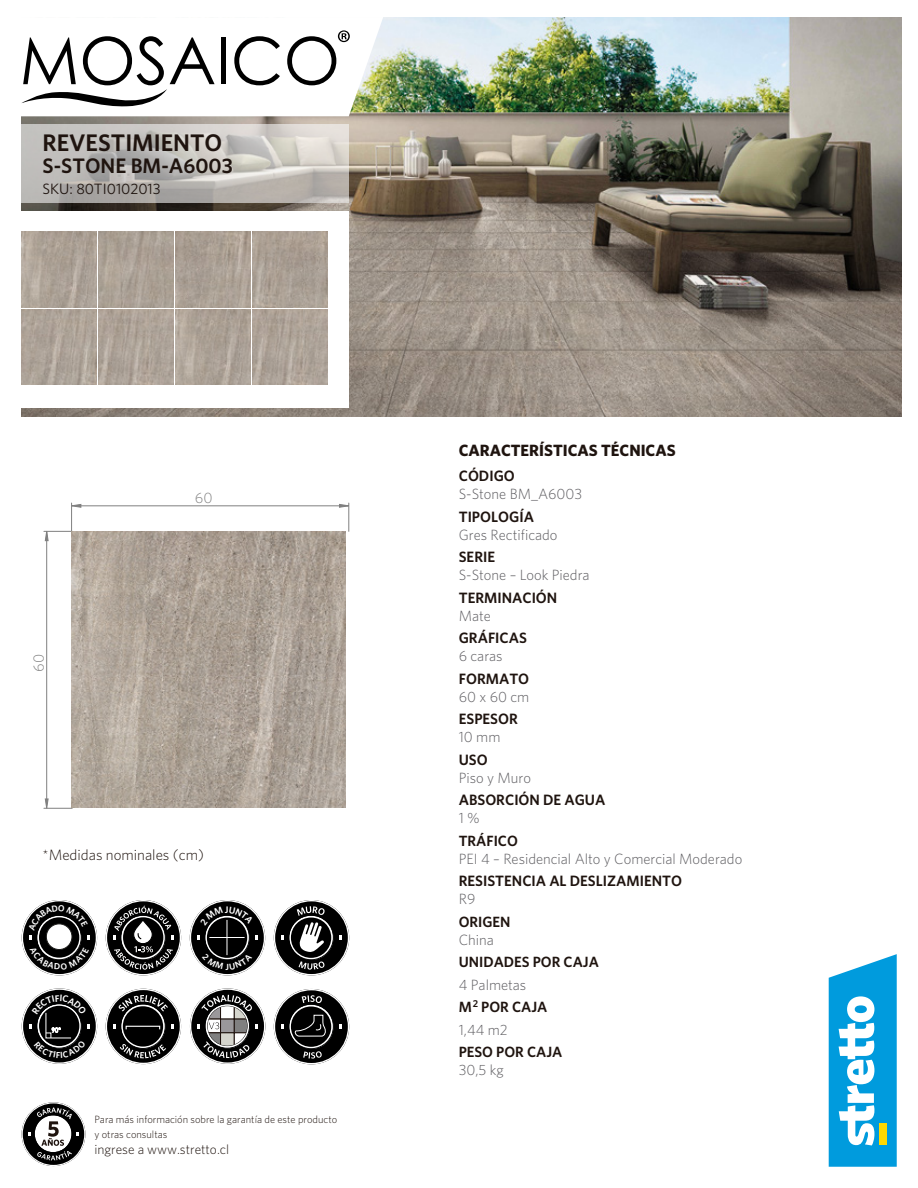
<style>
.page{position:relative;width:918px;height:1188px;background:#fff}
.page>*{position:absolute;margin:0;border:0;box-sizing:border-box;transform-origin:0 0}
.t1{font:600 24px "Whitney";color:#1f140f}
.t2{font:600 21px "Whitney";color:#1f140f}
.t3{font:700 16.35px "Whitney";color:#1f140f}
.t4{font:600 15px "Whitney";color:#1f140f}
.t5{font:300 15px "Whitney";color:#1f140f}
.t6{font:15px "Whitney";letter-spacing:-.005em;color:#1f140f}
.t7{font:300 15px "Whitney";color:#808080}
.t8{font:300 14.85px "Whitney";color:#5c5b5f}
.t9{font:600 14.85px "Whitney";color:#1f140f}
.t10{font:300 13.5px "Whitney";color:#1f140f}
.t11{font:300 10.5px/15px "Whitney";color:#1f140f}
.t12{font:600 10.05px "Whitney";color:#1f140f}
.t13{font:600 8.85px "Whitney";color:#fff}
</style>
<div class="page">
<img style="left:21px;top:17px;width:880px;height:400px">
<div style="left:21px;top:211px;width:328px;height:197px;background:#fff"></div>
<svg style="left:21px;top:125px;width:328px;height:78px;background:#c1beb9"></svg>
<svg style="left:829px;top:954px;width:68px;height:213px"></svg>
<svg style="left:21px;top:17px;width:362px;height:99px"></svg>
<svg style="left:22px;top:1102px;width:63px;height:64px"></svg>
<svg style="left:190px;top:988px;width:75px;height:76px"></svg>
<svg style="left:106px;top:900px;width:75px;height:75px"></svg>
<svg style="left:274px;top:900px;width:75px;height:75px"></svg>
<svg style="left:106px;top:989px;width:75px;height:75px"></svg>
<div style="left:123px;top:1006px;width:40px;height:41px;background:#000;border-radius:50%"></div>
<svg style="left:126px;top:1026px;width:34px;height:4px"></svg>
<svg style="left:274px;top:989px;width:75px;height:75px"></svg>
<hr style="left:76px;top:506px;width:272px;height:1px;background:#808080">
<svg style="left:339px;top:503px;width:11px;height:28px"></svg>
<hr style="left:46px;top:531px;width:1px;height:273px;background:#808080">
<svg style="left:44px;top:798px;width:28px;height:11px"></svg>
<svg style="left:44px;top:503px;width:38px;height:38px"></svg>
<img style="left:72px;top:532px;width:274px;height:276px">
<img style="left:21px;top:231px;width:307px;height:76px">
<img style="left:21px;top:309px;width:307px;height:76px">
<svg style="left:190px;top:900px;width:75px;height:75px"></svg>
<svg style="left:22px;top:900px;width:75px;height:75px"></svg>
<svg style="left:22px;top:988px;width:75px;height:76px"></svg>
<h1 class="t1" style="left:43px;top:128px;width:181px">REVESTIMIENTO</h1>
<h2 class="t2" style="left:43px;top:153px;width:192px">S-STONE BM-A6003</h2>
<p class="t6" style="left:43px;top:180px;width:120px">SKU: 80TI0102013</p>
<p class="t7" style="left:30px;top:672px;width:19px;rotate:-90deg">60</p>
<p class="t7" style="left:195px;top:489px;width:19px">60</p>
<p class="t5" style="left:43px;top:846px;width:163px">*Medidas nominales (cm)</p>
<p class="t13" style="left:226px;top:961px;width:5px">J</p>
<p class="t11" style="left:94px;top:1111px;width:244px">Para más información sobre la garantía de este producto y otras consultas</p>
<p class="t10" style="left:94px;top:1142px;width:136px">ingrese a www.stretto.cl</p>
<p class="t3" style="left:459px;top:440px;width:218px">CARACTERÍSTICAS TÉCNICAS</p>
<p class="t4" style="left:459px;top:467px;width:58px">CÓDIGO</p>
<p class="t8" style="left:459px;top:485px;width:125px">S-Stone BM_A6003</p>
<p class="t4" style="left:459px;top:507px;width:77px">TIPOLOGÍA</p>
<p class="t8" style="left:459px;top:526px;width:100px">Gres Rectificado</p>
<p class="t4" style="left:459px;top:548px;width:38px">SERIE</p>
<p class="t8" style="left:459px;top:566px;width:132px">S-Stone – Look Piedra</p>
<p class="t4" style="left:459px;top:588px;width:100px">TERMINACIÓN</p>
<p class="t8" style="left:459px;top:607px;width:34px">Mate</p>
<p class="t4" style="left:459px;top:629px;width:70px">GRÁFICAS</p>
<p class="t8" style="left:459px;top:647px;width:45px">6 caras</p>
<p class="t4" style="left:459px;top:669px;width:72px">FORMATO</p>
<p class="t8" style="left:459px;top:688px;width:72px">60 x 60 cm</p>
<p class="t4" style="left:459px;top:710px;width:61px">ESPESOR</p>
<p class="t8" style="left:459px;top:728px;width:43px">10 mm</p>
<p class="t4" style="left:459px;top:750px;width:31px">USO</p>
<p class="t8" style="left:459px;top:769px;width:74px">Piso y Muro</p>
<p class="t4" style="left:459px;top:791px;width:148px">ABSORCIÓN DE AGUA</p>
<p class="t8" style="left:459px;top:809px;width:23px">1 %</p>
<p class="t9" style="left:459px;top:832px;width:61px">TRÁFICO</p>
<p class="t8" style="left:459px;top:850px;width:285px">PEI 4 – Residencial Alto y Comercial Moderado</p>
<p class="t4" style="left:459px;top:872px;width:225px">RESISTENCIA AL DESLIZAMIENTO</p>
<p class="t8" style="left:459px;top:890px;width:18px">R9</p>
<p class="t9" style="left:459px;top:913px;width:53px">ORIGEN</p>
<p class="t8" style="left:459px;top:931px;width:37px">China</p>
<p class="t9" style="left:459px;top:953px;width:142px">UNIDADES POR CAJA</p>
<p class="t8" style="left:459px;top:976px;width:69px">4 Palmetas</p>
<p class="t9" style="left:459px;top:998px;width:90px">M POR CAJA</p>
<p class="t8" style="left:459px;top:1021px;width:51px">1,44 m2</p>
<p class="t9" style="left:459px;top:1043px;width:105px">PESO POR CAJA</p>
<p class="t8" style="left:459px;top:1062px;width:47px">30,5 kg</p>
<p class="t12" style="left:473px;top:998px;width:7px">2</p>
</div>
